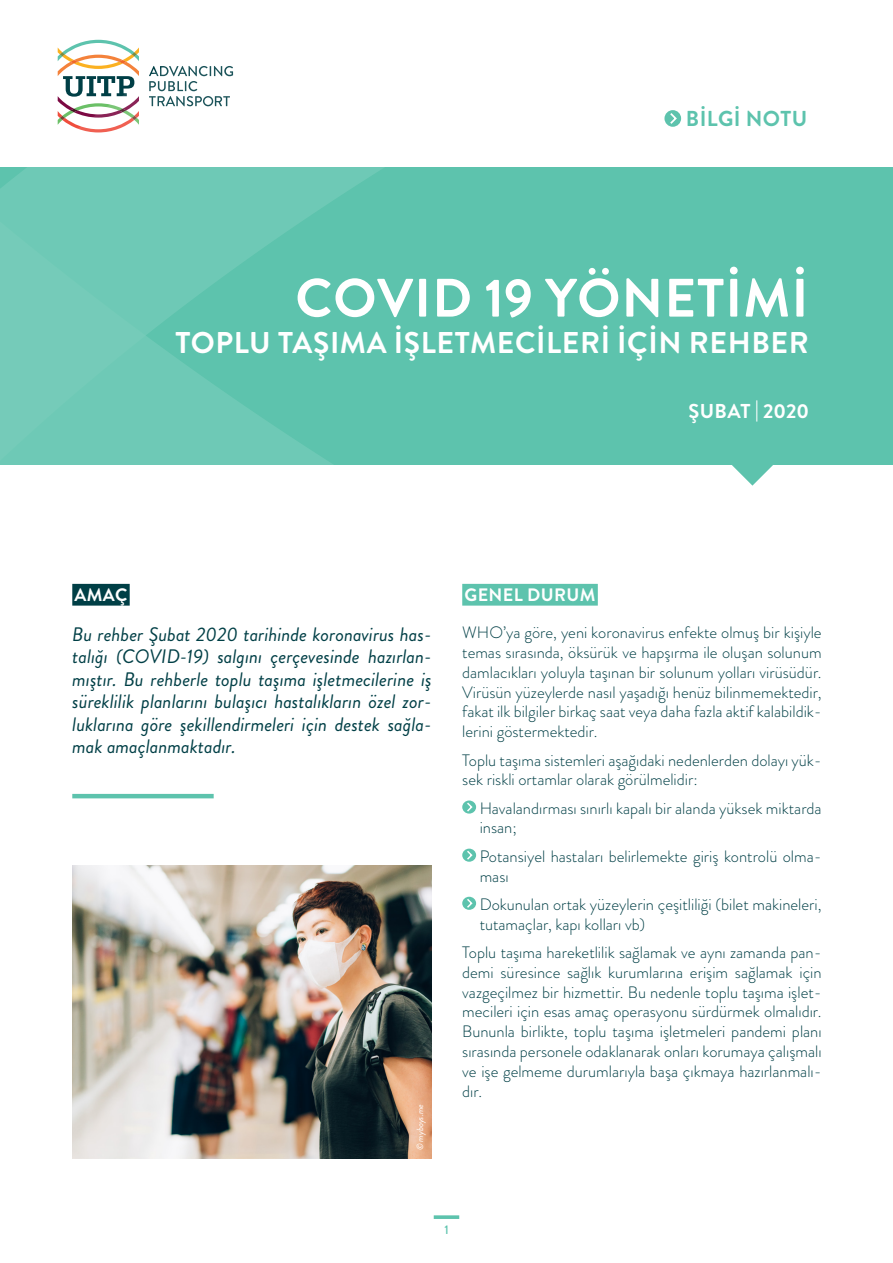
<style>
.page{position:relative;width:893px;height:1263px;background:#fff}
.page>*{position:absolute;margin:0;border:0;box-sizing:border-box;transform-origin:0 0}
._1_TITLE_OF_THE_BRIE{font:700 54px "Brandon Grotesque";letter-spacing:.02em;color:#fff}
._1_TITLE_OF_THE_BRIE-2{font:700 30px "Brandon Grotesque";letter-spacing:.02em;color:#fff}
.t1{font:700 21.6px "Brandon Grotesque";letter-spacing:.02em;color:#5dc3ad}
._11_DATE{font:700 20.1px "Brandon Grotesque";color:#fff}
._2_TEXT_INTRO_CONCLU{font:italic 19.5px/22.5px "Brandon Grotesque";color:#003f46;text-align:justify}
._2_CLASSIC_TITLE{font:700 18px "Brandon Grotesque";letter-spacing:.02em;color:#fff}
._1_TITLE_INTRO_CONCL{font:700 18px "Brandon Grotesque";color:#fff}
._3_BODY_TEXT{font:300 16.5px/19.8px "Brandon Grotesque";color:#003f46}
.t2{font:500 12.6px "Brandon Grotesque";color:#5dc3ad}
._2_COPYRIGHT_white{font:italic 9px "Brandon Grotesque";color:#fff}
</style>
<div class="page">
<svg style="left:434px;top:1215px;width:25px;height:4px"></svg>
<div style="left:72px;top:584px;width:58px;height:22px;background:#003f46"></div>
<hr style="left:72px;top:794px;width:142px;height:4px;background:#5dc3ad">
<img style="left:72px;top:866px;width:360px;height:293px">
<div style="left:462px;top:584px;width:136px;height:22px;background:#5dc3ad"></div>
<svg style="left:462px;top:800px;width:14px;height:14px"></svg>
<svg style="left:465px;top:801px;width:9px;height:12px"></svg>
<svg style="left:462px;top:849px;width:14px;height:13px"></svg>
<svg style="left:465px;top:849px;width:9px;height:12px"></svg>
<svg style="left:462px;top:897px;width:14px;height:13px"></svg>
<svg style="left:465px;top:897px;width:9px;height:12px"></svg>
<svg style="left:732px;top:465px;width:41px;height:21px"></svg>
<div style="left:0;top:167px;width:893px;height:298px;background:#5dc3ad"></div>
<img style="left:0;top:39px;width:384px;height:426px">
<svg style="left:664px;top:110px;width:17px;height:17px"></svg>
<svg style="left:668px;top:111px;width:10px;height:15px"></svg>
<p class="t1" style="left:686px;top:103px;width:123px">BİLGİ NOTU</p>
<p class="_1_TITLE_OF_THE_BRIE" style="left:295px;top:260px;width:514px">COVID 19 YÖNETİMİ</p>
<p class="_1_TITLE_OF_THE_BRIE-2" style="left:175px;top:321px;width:635px">TOPLU TAŞIMA İŞLETMECİLERİ İÇİN REHBER</p>
<p class="_11_DATE" style="left:688px;top:397px;width:122px">ŞUBAT | 2020</p>
<p class="_1_TITLE_INTRO_CONCL" style="left:75px;top:583px;width:54px">AMAÇ</p>
<p class="_2_TEXT_INTRO_CONCLU" style="left:72px;top:623px;width:361px">Bu rehber Şubat 2020 tarihinde koronavirus has&shy;talığı (COVID-19) salgını çerçevesinde hazırlan&shy;mıştır. Bu rehberle toplu taşıma işletmecilerine iş süreklilik planlarını bulaşıcı hastalıkların özel zor&shy;luklarına göre şekillendirmeleri için destek sağla&shy;mak amaçlanmaktadır.</p>
<p class="_2_COPYRIGHT_white" style="left:414px;top:1150px;width:47px;rotate:-90deg">© myboys.me</p>
<p class="_2_CLASSIC_TITLE" style="left:464px;top:583px;width:133px">GENEL DURUM</p>
<p class="_3_BODY_TEXT" style="left:462px;top:623px;width:361px;text-align:justify">WHO’ya göre, yeni koronavirus enfekte olmuş bir kişiyle temas sırasında, öksürük ve hapşırma ile oluşan solunum damlacıkları yoluyla taşınan bir solunum yolları virüsüdür.<br>Virüsün yüzeylerde nasıl yaşadığı henüz bilinmemektedir, fakat ilk bilgiler birkaç saat veya daha fazla aktif kalabildik&shy;lerini göstermektedir.</p>
<p class="_3_BODY_TEXT" style="left:462px;top:750px;width:361px">Toplu taşıma sistemleri aşağıdaki nedenlerden dolayı yük&shy;sek riskli ortamlar olarak görülmelidir:</p>
<p class="_3_BODY_TEXT" style="left:480px;top:798px;width:343px">Havalandırması sınırlı kapalı bir alanda yüksek miktarda insan;</p>
<p class="_3_BODY_TEXT" style="left:480px;top:846px;width:343px">Potansiyel hastaları belirlemekte giriş kontrolü olma&shy;ması</p>
<p class="_3_BODY_TEXT" style="left:480px;top:894px;width:343px">Dokunulan ortak yüzeylerin çeşitliliği (bilet makineleri, tutamaçlar, kapı kolları vb)</p>
<p class="_3_BODY_TEXT" style="left:462px;top:942px;width:361px;text-align:justify">Toplu taşıma hareketlilik sağlamak ve aynı zamanda pan&shy;demi süresince sağlık kurumlarına erişim sağlamak için vazgeçilmez bir hizmettir. Bu nedenle toplu taşıma işlet&shy;mecileri için esas amaç operasyonu sürdürmek olmalıdır.<br>Bununla birlikte, toplu taşıma işletmeleri pandemi planı sırasında personele odaklanarak onları korumaya çalışmalı ve işe gelmeme durumlarıyla başa çıkmaya hazırlanmalı&shy;dır.</p>
<p class="t2" style="left:444px;top:1221px;width:6px">1</p>
</div>
